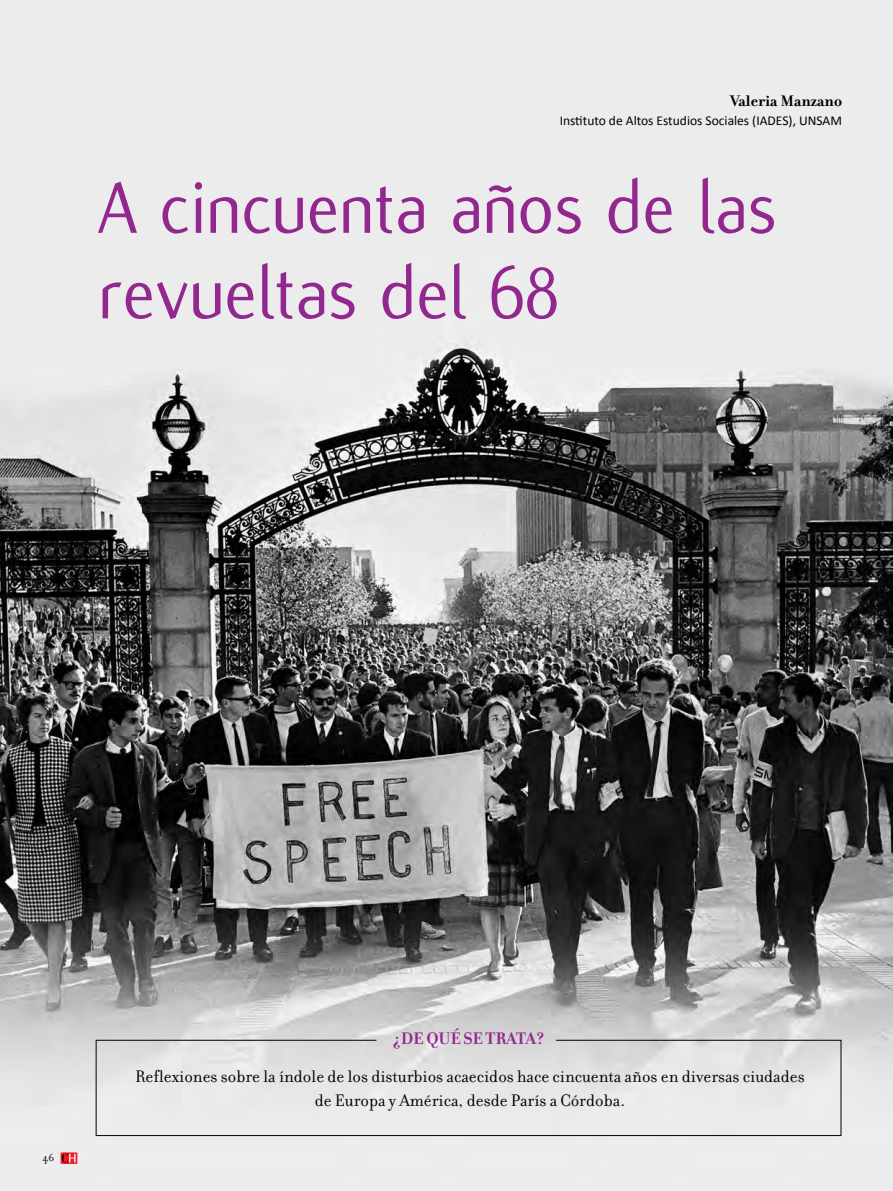
<style>
.page{position:relative;width:893px;height:1191px;background:#fff}
.page>*{position:absolute;margin:0;border:0;box-sizing:border-box;transform-origin:0 0}
.t1{font:79.5px/85.5px "Flux";color:#92278f;scale:.95 1}
.t2{font:18px/24px "Filosofia";color:#000;text-align:center}
.t3{font:700 18px "Filosofia";letter-spacing:-.01em;color:#92278f}
.t4{font:700 16.5px "Filosofia";color:#000}
.t5{font:13.5px "Calibri";color:#000}
.t6{font:11.25px "Filosofia";color:#000}
</style>
<div class="page">
<img style="left:0;top:0;width:893px;height:1191px">
<svg style="left:95px;top:1039px;width:747px;height:97px"></svg>
<svg style="left:61px;top:1152px;width:16px;height:12px"></svg>
<svg style="left:62px;top:1153px;width:14px;height:9px"></svg>
<p class="t4" style="left:730px;top:90px;width:113px">Valeria Manzano</p>
<p class="t5" style="left:560px;top:112px;width:284px">Instituto de Altos Estudios Sociales (IADES), UNSAM</p>
<h1 class="t1" style="left:98px;top:166px;width:715px">A cincuenta años de las revueltas del 68</h1>
<p class="t6" style="left:43px;top:1151px;width:13px">46</p>
<p class="t3" style="left:393px;top:1027px;width:153px">¿DE QUÉ SE TRATA?</p>
<p class="t2" style="left:135px;top:1064px;width:671px">Reflexiones sobre la índole de los disturbios acaecidos hace cincuenta años en diversas ciudades de Europa y América, desde París a Córdoba.</p>
</div>
